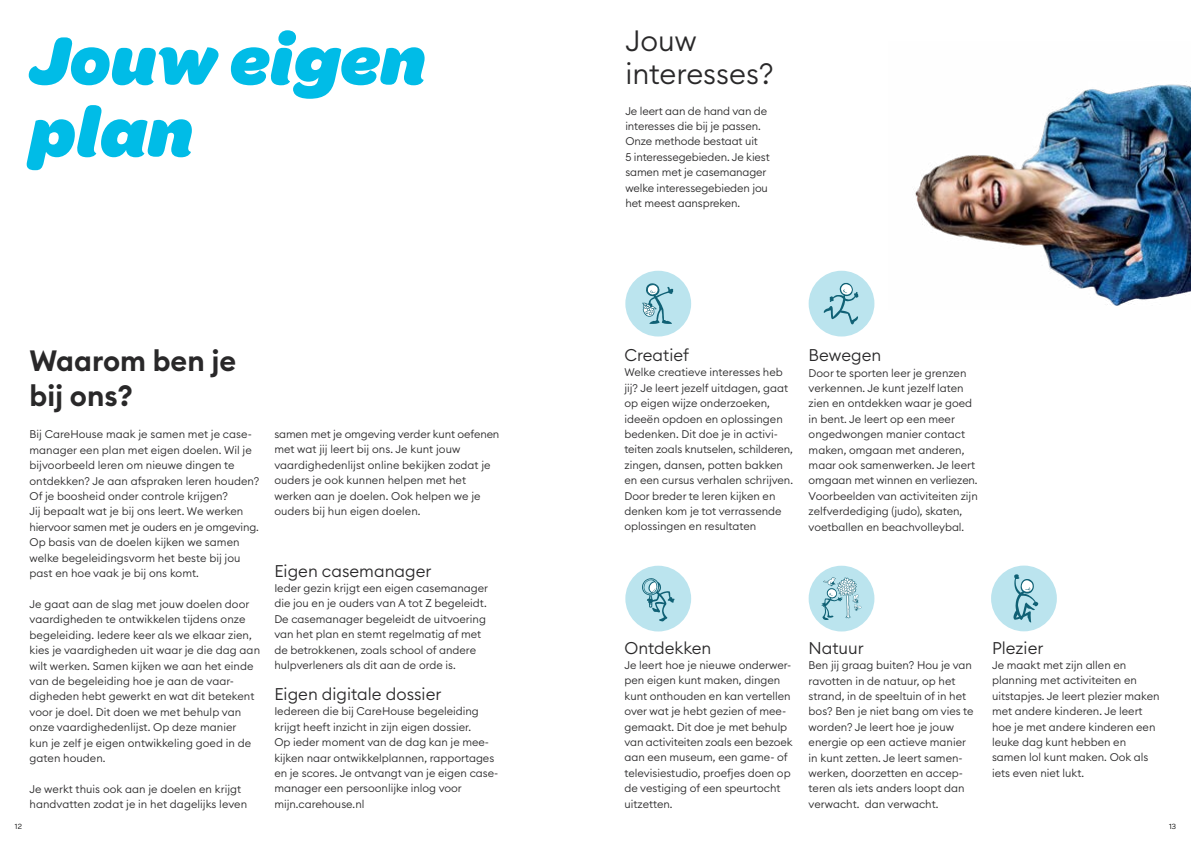
<style>
.page{position:relative;width:1191px;height:842px;background:#fff}
.page>*{position:absolute;margin:0;border:0;box-sizing:border-box;transform-origin:0 0}
.t1{font:italic 900 72px/72px "Omnes Pro";color:#00bce7}
.t2{font:600 29px/34.8px "Euclid Circular B";color:#292829}
.t3{font:300 29px/32.8px "Euclid Circular B";color:#292829}
.t4{font:300 16.8px "Euclid Circular B";color:#292829}
.t5{font:300 11px/15.4px "Euclid Circular B";color:#292829}
.t6{font:8px "Omnes Pro";color:#000}
</style>
<div class="page">
<div style="left:627px;top:567px;width:62px;height:63px;background:#bbe4ee;border-radius:50%"></div>
<div style="left:625px;top:566px;width:66px;height:65px;border:3px solid #bbe4ee;border-radius:50%"></div>
<svg style="left:642px;top:578px;width:32px;height:43px"></svg>
<div style="left:627px;top:272px;width:62px;height:63px;background:#bbe4ee;border-radius:50%"></div>
<div style="left:625px;top:271px;width:66px;height:65px;border:3px solid #bbe4ee;border-radius:50%"></div>
<svg style="left:642px;top:283px;width:31px;height:41px"></svg>
<div style="left:810px;top:567px;width:63px;height:63px;background:#bbe4ee;border-radius:50%"></div>
<div style="left:808px;top:566px;width:66px;height:65px;border:3px solid #bbe4ee;border-radius:50%"></div>
<svg style="left:821px;top:577px;width:40px;height:43px"></svg>
<div style="left:810px;top:272px;width:63px;height:63px;background:#bbe4ee;border-radius:50%"></div>
<div style="left:808px;top:271px;width:66px;height:65px;border:3px solid #bbe4ee;border-radius:50%"></div>
<svg style="left:823px;top:283px;width:35px;height:41px"></svg>
<div style="left:992px;top:567px;width:63px;height:63px;background:#bbe4ee;border-radius:50%"></div>
<div style="left:991px;top:566px;width:65px;height:65px;border:3px solid #bbe4ee;border-radius:50%"></div>
<svg style="left:1013px;top:574px;width:25px;height:49px"></svg>
<img style="left:915px;top:84px;width:276px;height:222px">
<h1 class="t1" style="left:30px;top:18px;width:398px">Jouw eigen plan</h1>
<h2 class="t3" style="left:625px;top:24px;width:150px">Jouw interesses?</h2>
<p class="t5" style="left:625px;top:103px;width:146px">Je leert aan de hand van de interesses die bij je passen.<br>Onze methode bestaat uit<br>5 interessegebieden. Je kiest samen met je casemanager welke interessegebieden jou het meest aanspreken.</p>
<h2 class="t2" style="left:30px;top:344px;width:208px">Waarom ben je bij ons?</h2>
<h3 class="t4" style="left:624px;top:344px;width:66px">Creatief</h3>
<p class="t5" style="left:624px;top:365px;width:170px">Welke creatieve interesses heb jij? Je leert jezelf uitdagen, gaat op eigen wijze onderzoeken, ideeën opdoen en oplossingen bedenken. Dit doe je in activi&shy;teiten zoals knutselen, schilderen, zingen, dansen, potten bakken en een cursus verhalen schrijven.<br>Door breder te leren kijken en denken kom je tot verrassende oplossingen en resultaten</p>
<p class="t5" style="left:274px;top:426px;width:226px">samen met je omgeving verder kunt oefenen met wat jij leert bij ons. Je kunt jouw vaardighedenlijst online bekijken zodat je ouders je ook kunnen helpen met het werken aan je doelen. Ook helpen we je ouders bij hun eigen doelen.</p>
<p class="t5" style="left:30px;top:427px;width:231px">Bij CareHouse maak je samen met je case&shy;manager een plan met eigen doelen. Wil je bijvoorbeeld leren om nieuwe dingen te ontdekken? Je aan afspraken leren houden?<br>Of je boosheid onder controle krijgen?<br>Jij bepaalt wat je bij ons leert. We werken hiervoor samen met je ouders en je omgeving.<br>Op basis van de doelen kijken we samen welke begeleidingsvorm het beste bij jou past en hoe vaak je bij ons komt.</p>
<p class="t5" style="left:30px;top:596px;width:232px">Je gaat aan de slag met jouw doelen door vaardigheden te ontwikkelen tijdens onze begeleiding. Iedere keer als we elkaar zien, kies je vaardigheden uit waar je die dag aan wilt werken. Samen kijken we aan het einde van de begeleiding hoe je aan de vaar&shy;digheden hebt gewerkt en wat dit betekent voor je doel. Dit doen we met behulp van onze vaardighedenlijst. Op deze manier<br>kun je zelf je eigen ontwikkeling goed in de gaten houden.</p>
<p class="t5" style="left:30px;top:781px;width:219px">Je werkt thuis ook aan je doelen en krijgt handvatten zodat je in het dagelijks leven</p>
<h3 class="t4" style="left:274px;top:560px;width:159px">Eigen casemanager</h3>
<p class="t5" style="left:274px;top:580px;width:215px">Ieder gezin krijgt een eigen casemanager die jou en je ouders van A tot Z begeleidt.<br>De casemanager begeleidt de uitvoering van het plan en stemt regelmatig af met de betrokkenen, zoals school of andere hulpverleners als dit aan de orde is.</p>
<h3 class="t4" style="left:274px;top:683px;width:169px">Eigen digitale dossier</h3>
<p class="t5" style="left:274px;top:703px;width:225px">Iedereen die bij CareHouse begeleiding krijgt heeft inzicht in zijn eigen dossier.<br>Op ieder moment van de dag kan je mee&shy;kijken naar ontwikkelplannen, rapportages en je scores. Je ontvangt van je eigen case&shy;manager een persoonlijke inlog voor mijn.carehouse.nl</p>
<h3 class="t4" style="left:624px;top:637px;width:88px">Ontdekken</h3>
<p class="t5" style="left:624px;top:657px;width:170px">Je leert hoe je nieuwe onderwer&shy;pen eigen kunt maken, dingen kunt onthouden en kan vertellen over wat je hebt gezien of mee&shy;gemaakt. Dit doe je met behulp van activiteiten zoals een bezoek aan een museum, een game- of televisiestudio, proefjes doen op de vestiging of een speurtocht uitzetten.</p>
<h3 class="t4" style="left:808px;top:344px;width:74px">Bewegen</h3>
<p class="t5" style="left:808px;top:365px;width:171px">Door te sporten leer je grenzen verkennen. Je kunt jezelf laten zien en ontdekken waar je goed in bent. Je leert op een meer ongedwongen manier contact maken, omgaan met anderen, maar ook samenwerken. Je leert omgaan met winnen en verliezen.<br>Voorbeelden van activiteiten zijn zelfverdediging (judo), skaten, voetballen en beachvolleybal.</p>
<h3 class="t4" style="left:808px;top:637px;width:57px">Natuur</h3>
<p class="t5" style="left:808px;top:657px;width:166px">Ben jij graag buiten? Hou je van ravotten in de natuur, op het strand, in de speeltuin of in het bos? Ben je niet bang om vies te worden? Je leert hoe je jouw energie op een actieve manier in kunt zetten. Je leert samen&shy;werken, doorzetten en accep&shy;teren als iets anders loopt dan verwacht. dan verwacht.</p>
<h3 class="t4" style="left:992px;top:637px;width:53px">Plezier</h3>
<p class="t5" style="left:992px;top:657px;width:169px">Je maakt met zijn allen en planning met activiteiten en uitstapjes. Je leert plezier maken met andere kinderen. Je leert hoe je met andere kinderen een leuke dag kunt hebben en samen lol kunt maken. Ook als iets even niet lukt.</p>
<p class="t6" style="left:15px;top:821px;width:8px">12</p>
<p class="t6" style="left:1169px;top:821px;width:9px">13</p>
</div>
